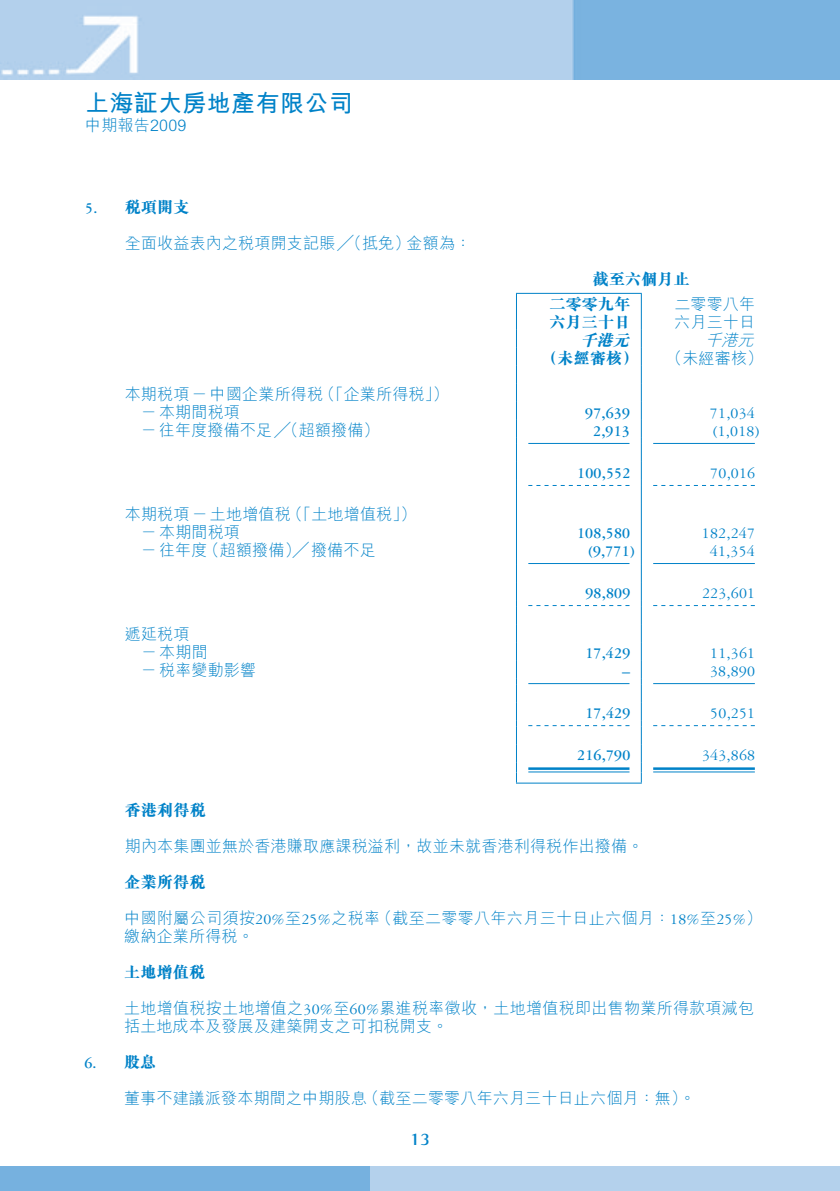
<style>
.page{position:relative;width:840px;height:1191px;background:#fff}
.page>*{position:absolute;margin:0;border:0;box-sizing:border-box;transform-origin:0 0}
.t1{font:700 24px "M Hei HK";letter-spacing:.015em;color:#0082c8}
.t2{font:700 18px "Rotis Semi Serif Std";color:#0082c8}
.t3{font:300 16px/18px "M Hei HK";letter-spacing:.01em;color:#0082c8}
.t4{font:16px "Garamond 3 LT Std";letter-spacing:.01em;color:#0082c8}
.t5{font:700 16px "Garamond 3 LT Std";letter-spacing:.01em;color:#0082c8}
.t6{font:800 16px/25px "M Sung HK";letter-spacing:.01em;color:#0082c8}
.t7{font:italic 300 16px "M Hei HK";color:#0082c8}
.t8{font:italic 800 16px "M Sung HK";color:#0082c8}
.s1{font-family:"Garamond 3 LT Std";font-weight:400}
</style>
<div class="page">
<img style="left:0;top:0;width:839px;height:79px">
<div style="left:331px;top:1166px;width:508px;height:25px;background:#b4d1ec"></div>
<div style="left:0;top:1166px;width:370px;height:25px;background:#76b1df"></div>
<hr style="left:515px;top:782px;width:126px;height:1px;background:#0082c8">
<hr style="left:515px;top:293px;width:126px;height:1px;background:#0082c8">
<hr style="left:515px;top:294px;width:1px;height:36px;background:#0082c8">
<hr style="left:640px;top:294px;width:1px;height:36px;background:#0082c8">
<svg style="left:640px;top:330px;width:1px;height:452px"></svg>
<hr style="left:528px;top:443px;width:101px;height:1px;background:#0082c8">
<hr style="left:652px;top:443px;width:102px;height:1px;background:#0082c8">
<svg style="left:528px;top:485px;width:101px;height:1px"></svg>
<svg style="left:653px;top:485px;width:101px;height:1px"></svg>
<hr style="left:528px;top:563px;width:101px;height:1px;background:#0082c8">
<hr style="left:652px;top:563px;width:102px;height:1px;background:#0082c8">
<svg style="left:528px;top:605px;width:101px;height:1px"></svg>
<svg style="left:653px;top:605px;width:101px;height:1px"></svg>
<hr style="left:528px;top:683px;width:101px;height:1px;background:#0082c8">
<hr style="left:652px;top:683px;width:102px;height:1px;background:#0082c8">
<svg style="left:528px;top:725px;width:101px;height:1px"></svg>
<svg style="left:653px;top:725px;width:101px;height:1px"></svg>
<hr style="left:528px;top:767px;width:101px;height:3px;background:#0082c8">
<hr style="left:528px;top:771px;width:101px;height:1px;background:#0082c8">
<hr style="left:652px;top:767px;width:102px;height:3px;background:#0082c8">
<hr style="left:652px;top:771px;width:102px;height:1px;background:#0082c8">
<h1 class="t1" style="left:85px;top:86px;width:269px">上海証大房地產有限公司</h1>
<p class="t3" style="left:85px;top:116px;width:103px">中期報告2009</p>
<p class="t5" style="left:85px;top:199px;width:14px">5.</p>
<p class="t5" style="left:84px;top:1054px;width:14px">6.</p>
<p class="t6" style="left:125px;top:194px;width:66px">稅項開支</p>
<p class="t3" style="left:125px;top:233px;width:287px">全面收益表內之稅項開支記賬╱（抵免）</p>
<p class="t3" style="left:406px;top:233px;width:66px">金額為：</p>
<p class="t3" style="left:319px;top:384px;width:131px">（「企業所得稅 (「</p>
<p class="t3" style="left:125px;top:384px;width:200px">本期稅項－中國企業所得稅</p>
<p class="t3" style="left:141px;top:402px;width:100px">－本期間稅項</p>
<p class="t3" style="left:141px;top:420px;width:240px">－往年度撥備不足╱（超額撥備(</p>
<p class="t3" style="left:287px;top:504px;width:131px">（「土地增值稅 (「</p>
<p class="t3" style="left:125px;top:504px;width:167px">本期稅項－土地增值稅</p>
<p class="t3" style="left:141px;top:522px;width:100px">－本期間稅項</p>
<p class="t3" style="left:203px;top:540px;width:173px">（超額撥備）╱撥備不足</p>
<p class="t3" style="left:141px;top:540px;width:68px">－往年度</p>
<p class="t3" style="left:125px;top:624px;width:66px">遞延稅項</p>
<p class="t3" style="left:141px;top:642px;width:68px">－本期間</p>
<p class="t3" style="left:141px;top:660px;width:117px">－稅率變動影響</p>
<p class="t6" style="left:549px;top:266px;width:142px;text-indent:43px">截至六個月止二零零九年</p>
<p class="t6" style="left:549px;top:309px;width:82px">六月三十日</p>
<p class="t3" style="left:674px;top:294px;width:82px">二零零八年六月三十日</p>
<p class="t7" style="left:704px;top:329px;width:56px">千港元</p>
<p class="t8" style="left:580px;top:329px;width:55px">千港元</p>
<p class="t6" style="left:541px;top:345px;width:98px">（未經審核）</p>
<p class="t3" style="left:665px;top:348px;width:98px">（未經審核(</p>
<p class="t5" style="left:585px;top:404px;width:46px">97,639</p>
<p class="t4" style="left:709px;top:404px;width:46px">71,034</p>
<p class="t5" style="left:593px;top:422px;width:38px">2,913</p>
<p class="t4" style="left:712px;top:422px;width:48px">)1,018(</p>
<p class="t5" style="left:577px;top:464px;width:55px">100,552</p>
<p class="t4" style="left:709px;top:464px;width:46px">70,016</p>
<p class="t5" style="left:576px;top:524px;width:55px">108,580</p>
<p class="t4" style="left:701px;top:524px;width:55px">182,247</p>
<p class="t5" style="left:588px;top:542px;width:48px">)9,771(</p>
<p class="t4" style="left:709px;top:542px;width:46px">41,354</p>
<p class="t5" style="left:585px;top:584px;width:46px">98,809</p>
<p class="t4" style="left:701px;top:584px;width:55px">223,601</p>
<p class="t5" style="left:585px;top:644px;width:46px">17,429</p>
<p class="t4" style="left:709px;top:644px;width:46px">11,361</p>
<p class="t5" style="left:622px;top:662px;width:9px">–</p>
<p class="t4" style="left:709px;top:662px;width:46px">38,890</p>
<p class="t5" style="left:585px;top:704px;width:46px">17,429</p>
<p class="t4" style="left:709px;top:704px;width:46px">50,251</p>
<p class="t5" style="left:577px;top:746px;width:55px">216,790</p>
<p class="t4" style="left:701px;top:746px;width:55px">343,868</p>
<p class="t6" style="left:125px;top:796px;width:82px">香港利得稅</p>
<p class="t3" style="left:125px;top:836px;width:519px">期內本集團並無於香港賺取應課稅溢利，故並未就香港利得稅作出撥備。</p>
<p class="t6" style="left:124px;top:868px;width:82px">企業所得稅</p>
<p class="t3" style="left:376px;top:908px;width:387px">（截至二零零八年六月三十日止六個月：<span class="s1">18%</span>至<span class="s1">25%</span>(</p>
<p class="t3" style="left:124px;top:908px;width:257px">中國附屬公司須按<span class="s1">20%</span>至<span class="s1">25%</span>之稅率繳納企業所得稅。</p>
<p class="t6" style="left:124px;top:958px;width:82px">土地增值稅</p>
<p class="t3" style="left:124px;top:998px;width:631px">土地增值稅按土地增值之<span class="s1">30%</span>至<span class="s1">60%</span>累進稅率徵收，土地增值稅即出售物業所得款項減包括土地成本及發展及建築開支之可扣稅開支。</p>
<p class="t6" style="left:124px;top:1048px;width:34px">股息</p>
<p class="t3" style="left:363px;top:1088px;width:333px">（截至二零零八年六月三十日止六個月：無。(</p>
<p class="t3" style="left:124px;top:1088px;width:244px">董事不建議派發本期間之中期股息</p>
<p class="t2" style="left:409px;top:1128px;width:22px">13</p>
</div>
